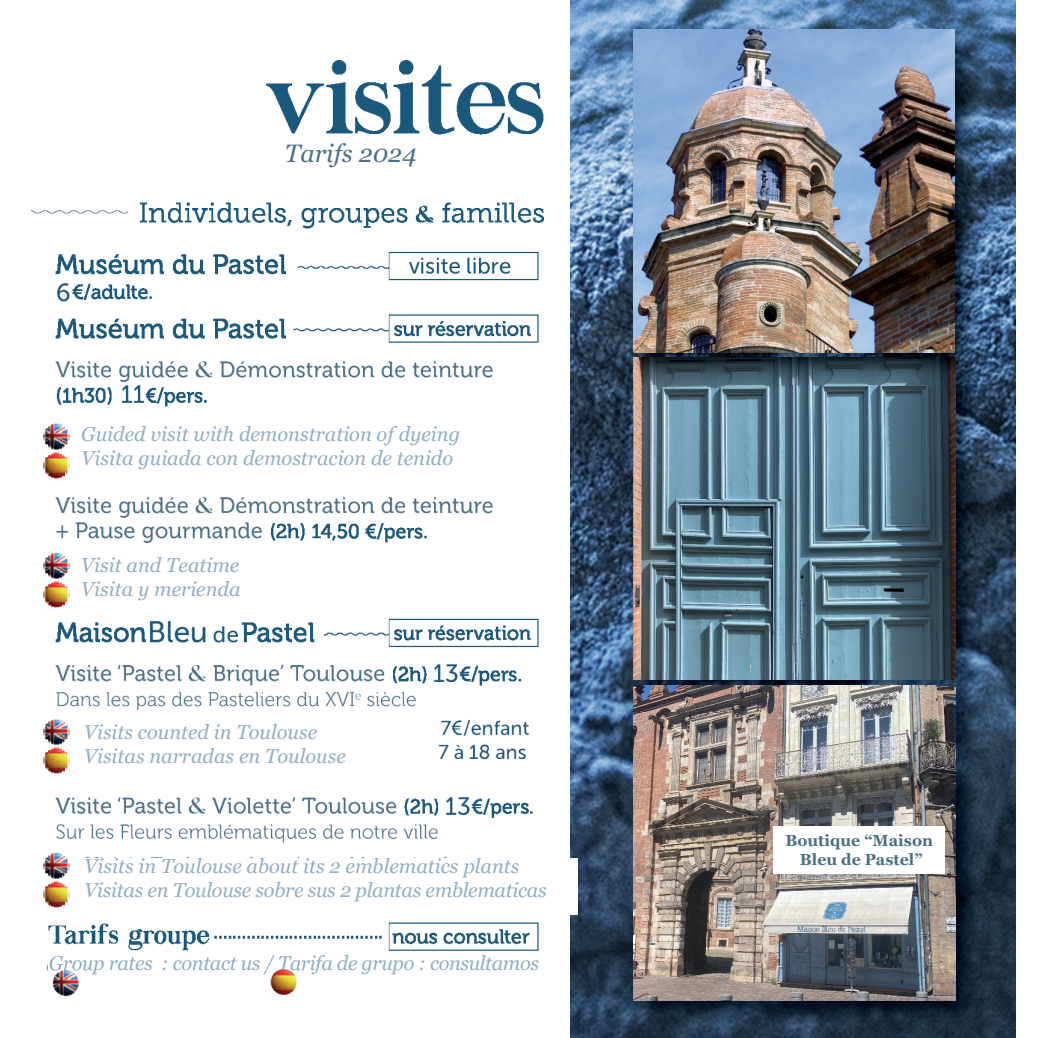
<style>
.page{position:relative;width:1038px;height:1038px;background:#fff}
.page>*{position:absolute;margin:0;border:0;box-sizing:border-box;transform-origin:0 0}
.t1{font:italic 25px "Georgia";color:#4b7186}
.t2{font:italic 20px/24px "Georgia";color:#92afc4}
.t3{font:italic 20px "Georgia";letter-spacing:-.02em;color:#92afc4}
.t4{font:700 15.75px/19px "Georgia";color:#4b7186;text-align:center}
</style>
<div class="page">
<img style="left:570px;top:0;width:445px;height:1037px">
<img style="left:31px;top:60px;width:513px;height:891px">
<div style="left:84px;top:857px;width:494px;height:57px;background:#fff"></div>
<img style="left:37px;top:416px;width:40px;height:69px">
<img style="left:37px;top:444px;width:40px;height:12px">
<img style="left:37px;top:545px;width:40px;height:69px">
<img style="left:37px;top:573px;width:40px;height:12px">
<img style="left:37px;top:711px;width:40px;height:69px">
<img style="left:37px;top:739px;width:40px;height:12px">
<img style="left:37px;top:845px;width:40px;height:69px">
<img style="left:37px;top:873px;width:40px;height:12px">
<div style="left:81px;top:426px;width:452px;height:56px;background:#fff"></div>
<div style="left:81px;top:556px;width:452px;height:57px;background:#fff"></div>
<div style="left:84px;top:723px;width:329px;height:57px;background:#fff"></div>
<img style="left:46px;top:963px;width:40px;height:34px">
<img style="left:50px;top:962px;width:36px;height:8px">
<img style="left:263px;top:961px;width:41px;height:34px">
<img style="left:622px;top:19px;width:365px;height:1014px">
<img style="left:633px;top:384px;width:322px;height:289px">
<img style="left:622px;top:346px;width:365px;height:38px">
<img style="left:633px;top:357px;width:322px;height:27px">
<img style="left:633px;top:30px;width:321px;height:322px">
<img style="left:622px;top:673px;width:365px;height:38px">
<img style="left:633px;top:673px;width:322px;height:6px">
<img style="left:633px;top:685px;width:322px;height:315px">
<div style="left:773px;top:826px;width:171px;height:47px;background:#fff"></div>
<p class="t1" style="left:285px;top:139px;width:133px">Tarifs 2024</p>
<p class="t2" style="left:81px;top:422px;width:380px">Guided visit with demonstration of dyeing<br>Visita guiada con demostracion de tenido</p>
<p class="t2" style="left:81px;top:552px;width:161px">Visit and Teatime<br>Visita y merienda</p>
<p class="t2" style="left:84px;top:720px;width:263px">Visits counted in Toulouse<br>Visitas narradas en Toulouse</p>
<p class="t2" style="left:84px;top:853px;width:464px">Visits in Toulouse about its 2 emblematics plants<br>Visitas en Toulouse sobre sus 2 plantas emblematicas</p>
<p class="t3" style="left:49px;top:951px;width:491px">Group rates : contact us / Tarifa de grupo : consultamos</p>
<p class="t4" style="left:785px;top:830px;width:149px">Boutique “Maison<br>Bleu de Pastel”</p>
</div>
